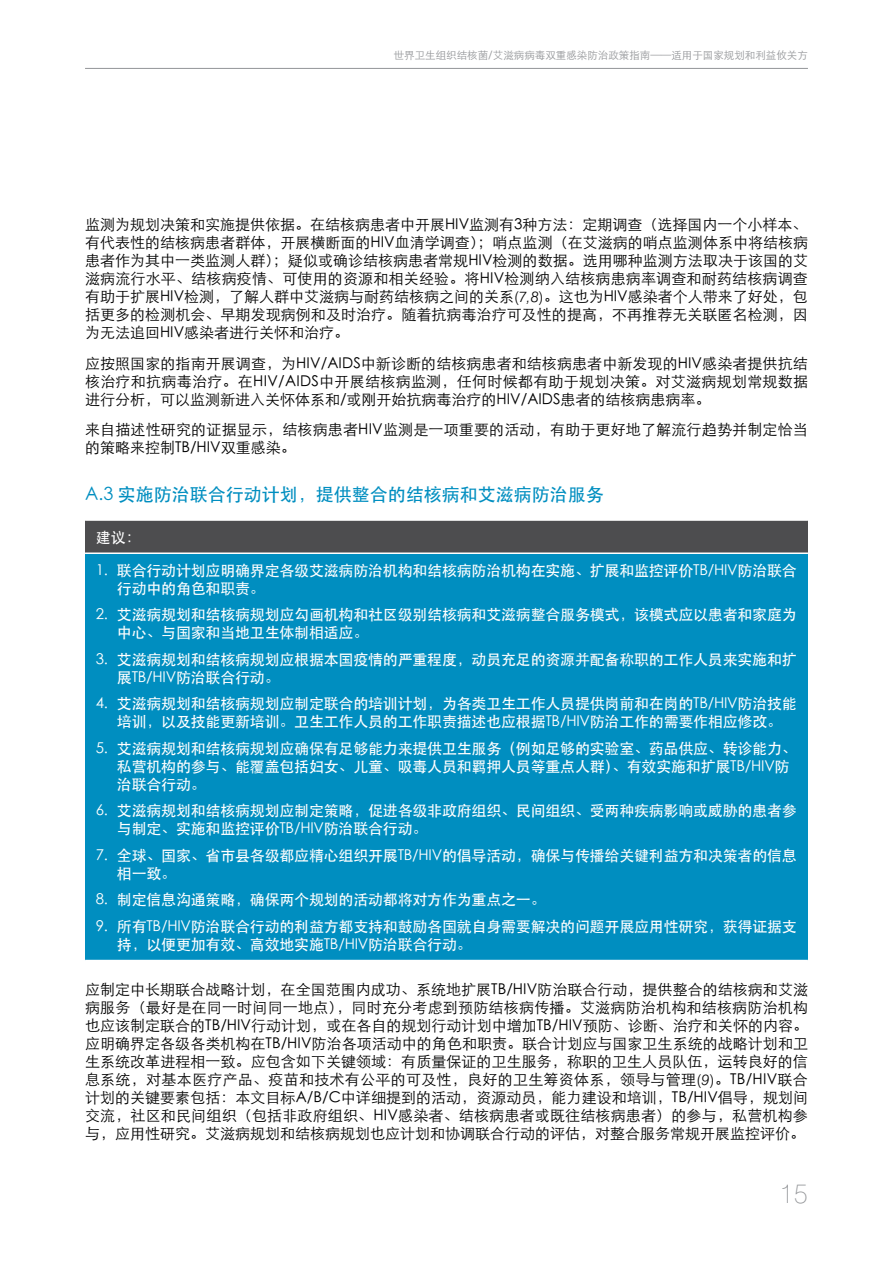
<style>
.page{position:relative;width:893px;height:1263px;background:#fff}
.page>*{position:absolute;margin:0;border:0;box-sizing:border-box;transform-origin:0 0}
.t1{font:100 27px "Swiss 721 BT";color:#939598}
.t2{font:18px "ST Heiti";color:#008ec0}
.t3{font:15px/18px "ST Xihei";color:#000;text-align:justify}
.t4{font:15px/18px "ST Heiti";letter-spacing:-.015em;color:#fff}
.t5{font:10.5px "ST Xihei";color:#939598}
.s1{font-family:"Swiss 721 BT";font-weight:300}
.s2{font-family:"Swiss 721 BT";font-weight:300;font-style:italic}
</style>
<div class="page">
<hr style="left:85px;top:68px;width:723px;height:1px;background:#939598">
<div style="left:85px;top:520px;width:723px;height:33px;background:#4d4d4f"></div>
<div style="left:85px;top:553px;width:723px;height:407px;background:#008ec0"></div>
<hr style="left:85px;top:519px;width:723px;height:2px;background:#fff">
<hr style="left:85px;top:552px;width:723px;height:2px;background:#fff">
<p class="t5" style="left:394px;top:50px;width:416px">世界卫生组织结核菌/艾滋病病毒双重感染防治政策指南——适用于国家规划和利益攸关方</p>
<p class="t3" style="left:85px;top:215px;width:725px">监测为规划决策和实施提供依据。在结核病患者中开展HIV监测有3种方法：定期调查（选择国内一个小样本、有代表性的结核病患者群体，开展横断面的HIV血清学调查）；哨点监测（在艾滋病的哨点监测体系中将结核病患者作为其中一类监测人群）；疑似或确诊结核病患者常规HIV检测的数据。选用哪种监测方法取决于该国的艾滋病流行水平、结核病疫情、可使用的资源和相关经验。将HIV检测纳入结核病患病率调查和耐药结核病调查有助于扩展HIV检测，了解人群中艾滋病与耐药结核病之间的关系<span class="s1">(</span><span class="s2">7,8</span><span class="s1">)</span>。这也为HIV感染者个人带来了好处，包括更多的检测机会、早期发现病例和及时治疗。随着抗病毒治疗可及性的提高，不再推荐无关联匿名检测，因为无法追回HIV感染者进行关怀和治疗。</p>
<p class="t3" style="left:85px;top:354px;width:725px">应按照国家的指南开展调查，为HIV/AIDS中新诊断的结核病患者和结核病患者中新发现的HIV感染者提供抗结核治疗和抗病毒治疗。在HIV/AIDS中开展结核病监测，任何时候都有助于规划决策。对艾滋病规划常规数据进行分析，可以监测新进入关怀体系和/或刚开始抗病毒治疗的HIV/AIDS患者的结核病患病率。</p>
<p class="t3" style="left:85px;top:421px;width:724px">来自描述性研究的证据显示，结核病患者HIV监测是一项重要的活动，有助于更好地了解流行趋势并制定恰当的策略来控制TB/HIV双重感染。</p>
<p class="t2" style="left:85px;top:485px;width:520px">A.3 实施防治联合行动计划，提供整合的结核病和艾滋病防治服务</p>
<p class="t4" style="left:96px;top:528px;width:46px">建议：</p>
<p class="t4" style="left:117px;top:561px;width:681px;text-indent:-21px">1. 联合行动计划应明确界定各级艾滋病防治机构和结核病防治机构在实施、扩展和监控评价TB/HIV防治联合行动中的角色和职责。</p>
<p class="t4" style="left:117px;top:606px;width:681px;text-indent:-21px">2. 艾滋病规划和结核病规划应勾画机构和社区级别结核病和艾滋病整合服务模式，该模式应以患者和家庭为中心、与国家和当地卫生体制相适应。</p>
<p class="t4" style="left:117px;top:650px;width:681px;text-indent:-21px">3. 艾滋病规划和结核病规划应根据本国疫情的严重程度，动员充足的资源并配备称职的工作人员来实施和扩展TB/HIV防治联合行动。</p>
<p class="t4" style="left:96px;top:695px;width:703px;text-align:center">4. 艾滋病规划和结核病规划应制定联合的培训计划，为各类卫生工作人员提供岗前和在岗的TB/HIV防治技能培训，以及技能更新培训。卫生工作人员的工作职责描述也应根据TB/HIV防治工作的需要作相应修改。</p>
<p class="t4" style="left:117px;top:739px;width:681px;text-indent:-21px">5. 艾滋病规划和结核病规划应确保有足够能力来提供卫生服务（例如足够的实验室、药品供应、转诊能力、私营机构的参与、能覆盖包括妇女、儿童、吸毒人员和羁押人员等重点人群）、有效实施和扩展TB/HIV防治联合行动。</p>
<p class="t4" style="left:117px;top:802px;width:681px;text-indent:-21px">6. 艾滋病规划和结核病规划应制定策略，促进各级非政府组织、民间组织、受两种疾病影响或威胁的患者参与制定、实施和监控评价TB/HIV防治联合行动。</p>
<p class="t4" style="left:117px;top:846px;width:681px;text-indent:-21px">7. 全球、国家、省市县各级都应精心组织开展TB/HIV的倡导活动，确保与传播给关键利益方和决策者的信息相一致。</p>
<p class="t4" style="left:96px;top:891px;width:451px">8. 制定信息沟通策略，确保两个规划的活动都将对方作为重点之一。</p>
<p class="t4" style="left:117px;top:917px;width:681px;text-indent:-21px">9. 所有TB/HIV防治联合行动的利益方都支持和鼓励各国就自身需要解决的问题开展应用性研究，获得证据支持，以便更加有效、高效地实施TB/HIV防治联合行动。</p>
<p class="t3" style="left:85px;top:980px;width:725px">应制定中长期联合战略计划，在全国范围内成功、系统地扩展TB/HIV防治联合行动，提供整合的结核病和艾滋病服务（最好是在同一时间同一地点），同时充分考虑到预防结核病传播。艾滋病防治机构和结核病防治机构也应该制定联合的TB/HIV行动计划，或在各自的规划行动计划中增加TB/HIV预防、诊断、治疗和关怀的内容。应明确界定各级各类机构在TB/HIV防治各项活动中的角色和职责。联合计划应与国家卫生系统的战略计划和卫生系统改革进程相一致。应包含如下关键领域：有质量保证的卫生服务，称职的卫生人员队伍，运转良好的信息系统，对基本医疗产品、疫苗和技术有公平的可及性，良好的卫生筹资体系，领导与管理<span class="s1">(</span><span class="s2">9</span><span class="s1">)</span>。TB/HIV联合计划的关键要素包括：本文目标A/B/C中详细提到的活动，资源动员，能力建设和培训，TB/HIV倡导，规划间交流，社区和民间组织（包括非政府组织、HIV感染者、结核病患者或既往结核病患者）的参与，私营机构参与，应用性研究。艾滋病规划和结核病规划也应计划和协调联合行动的评估，对整合服务常规开展监控评价。</p>
<h1 class="t1" style="left:780px;top:1177px;width:30px">15</h1>
</div>
